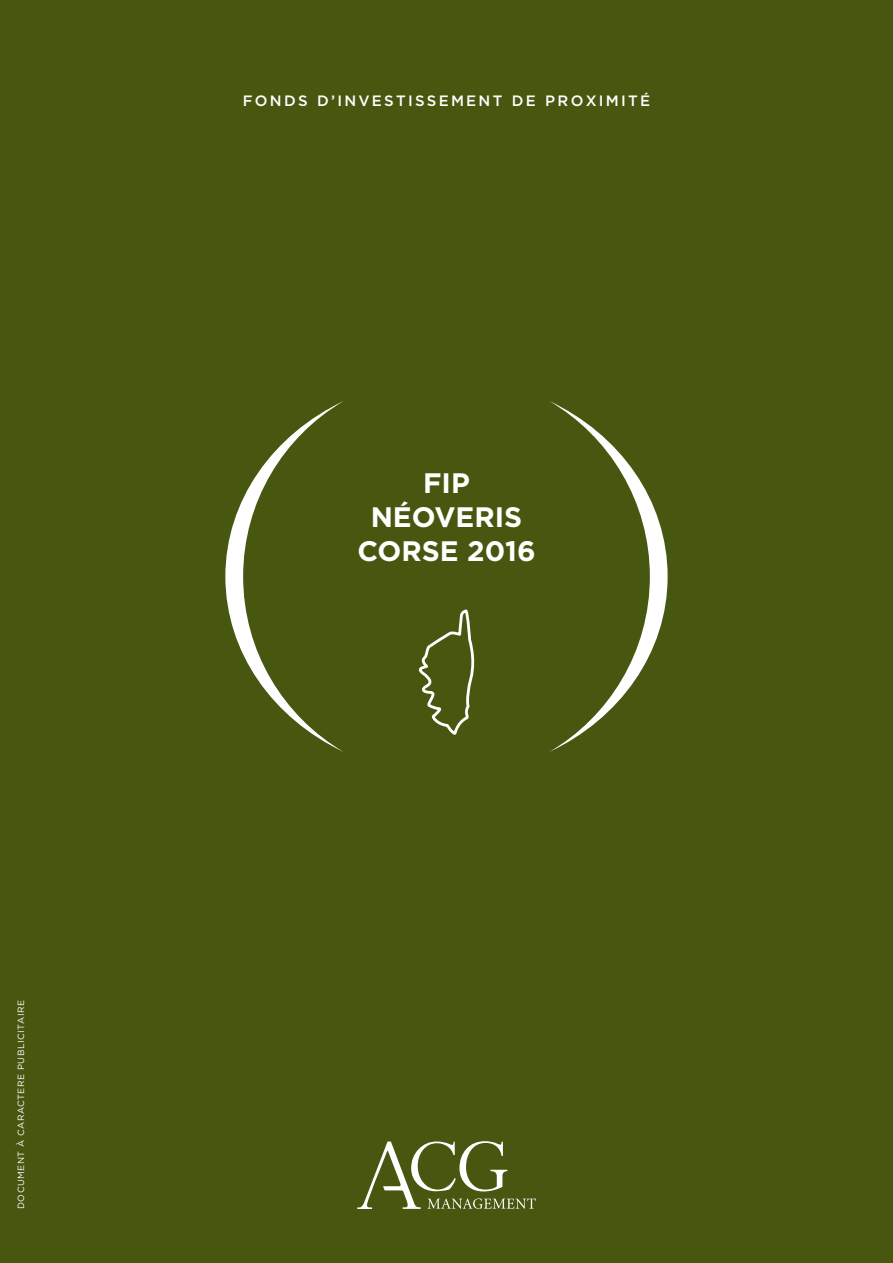
<style>
.page{position:relative;width:893px;height:1263px;background:#475710}
.page>*{position:absolute;margin:0;border:0;box-sizing:border-box;transform-origin:0 0}
.t1{font:700 28.2px "Gotham";color:#fff}
.t2{font:500 15px "Gotham";color:#fff}
.t3{font:9px "Gotham";letter-spacing:.05em;color:#fff}
</style>
<div class="page">
<svg style="left:357px;top:1141px;width:179px;height:68px"></svg>
<svg style="left:225px;top:401px;width:443px;height:351px"></svg>
<svg style="left:415px;top:611px;width:61px;height:125px"></svg>
<p class="t3" style="left:15px;top:1209px;width:210px;rotate:-90deg">DoCu MENT à CARACTERE PUBLICITAIRE</p>
<p class="t2" style="left:243px;top:90px;width:14px">FOND</p>
<p class="t2" style="left:298px;top:90px;width:87px">S D’INVESTISSEMENT</p>
<p class="t2" style="left:512px;top:90px;width:12px">DE</p>
<p class="t2" style="left:545px;top:90px;width:64px">PRO XIMIT</p>
<p class="t2" style="left:640px;top:90px;width:12px">É</p>
<h1 class="t1" style="left:423px;top:464px;width:48px">FIP</h1>
<h1 class="t1" style="left:371px;top:498px;width:153px">NÉOVERIS</h1>
<h1 class="t1" style="left:357px;top:532px;width:21px">CORSE</h1>
<h1 class="t1" style="left:467px;top:532px;width:70px">2016</h1>
</div>
